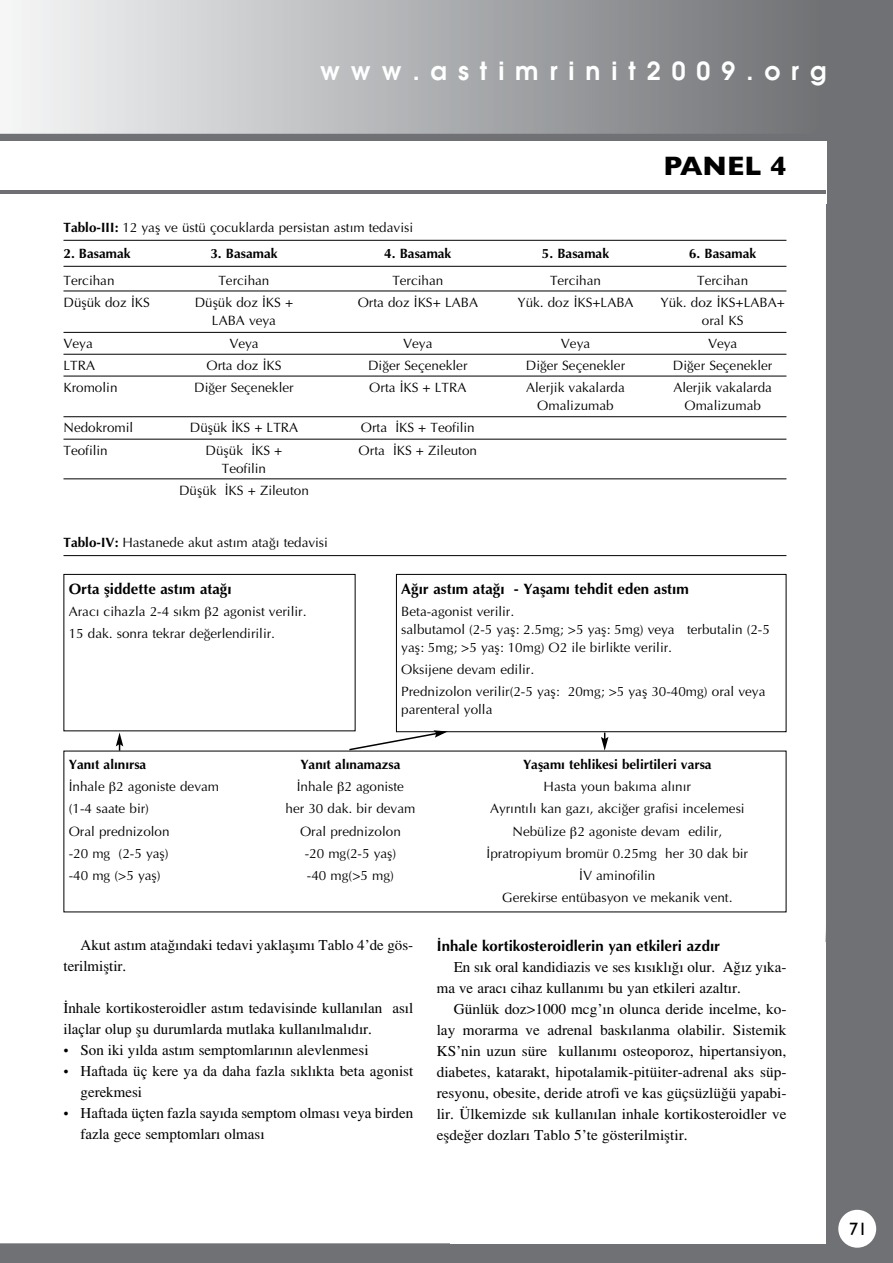
<style>
.page{position:relative;width:893px;height:1263px;background:#707174}
.page>*{position:absolute;margin:0;border:0;box-sizing:border-box;transform-origin:0 0}
.t1{font:700 27px "Gill Sans";color:#000}
.t2{font:24.9px "Avant Garde Demi";letter-spacing:.44em;color:#fff}
.t3{font:18px "Gill Sans";color:#000}
.t4{font:15px/21px "Times Turk";color:#000}
.t5{font:15px "Optima Bold Turk";color:#000}
.t6{font:13.5px/22.2px "Optima Turk";color:#000}
.t7{font:13.5px "Optima Bold Turk";color:#000}
.s1{font-family:"Optima Bold Turk"}
</style>
<div class="page">
<div style="left:0;top:204px;width:826px;height:1040px;background:#fff"></div>
<div style="left:838px;top:1210px;width:38px;height:38px;background:#fff;border-radius:50%"></div>
<svg style="left:0;top:0;width:756px;height:134px;background:#b6b8ba"></svg>
<div style="left:0;top:141px;width:826px;height:63px;background:#fff"></div>
<div style="left:450px;top:942px;width:376px;height:302px;background:#fff"></div>
<hr style="left:0;top:190px;width:826px;height:4px;background:#6f7073">
<hr style="left:63px;top:240px;width:723px;height:1px;background:#000">
<hr style="left:63px;top:266px;width:723px;height:1px;background:#000">
<hr style="left:63px;top:291px;width:723px;height:1px;background:#000">
<hr style="left:63px;top:332px;width:723px;height:1px;background:#000">
<hr style="left:63px;top:354px;width:723px;height:1px;background:#000">
<hr style="left:63px;top:376px;width:723px;height:1px;background:#000">
<hr style="left:63px;top:416px;width:723px;height:1px;background:#000">
<div style="left:63px;top:438px;width:724px;height:475px;background:#fff"></div>
<svg style="left:348px;top:730px;width:100px;height:21px;background:#dedede"></svg>
<svg style="left:601px;top:733px;width:7px;height:18px"></svg>
<svg style="left:116px;top:733px;width:7px;height:18px"></svg>
<svg style="left:205px;top:607px;width:6px;height:12px"></svg>
<svg style="left:110px;top:782px;width:6px;height:12px"></svg>
<svg style="left:338px;top:782px;width:6px;height:12px"></svg>
<svg style="left:571px;top:826px;width:6px;height:13px"></svg>
<h2 class="t2" style="left:320px;top:57px;width:508px">www.astimrinit2009.org</h2>
<h1 class="t1" style="left:663px;top:157px;width:124px">PANEL 4</h1>
<p class="t6" style="left:63px;top:217px;width:351px"><span class="s1">Tablo-III:</span> 12 yafl ve üstü çocuklarda persistan ast›m tedavisi</p>
<p class="t7" style="left:63px;top:248px;width:69px">2. Basamak</p>
<p class="t7" style="left:210px;top:248px;width:69px">3. Basamak</p>
<p class="t7" style="left:384px;top:248px;width:69px">4. Basamak</p>
<p class="t7" style="left:542px;top:248px;width:69px">5. Basamak</p>
<p class="t7" style="left:689px;top:248px;width:69px">6. Basamak</p>
<p class="t6" style="left:63px;top:270px;width:53px">Tercihan</p>
<p class="t6" style="left:218px;top:270px;width:53px">Tercihan</p>
<p class="t6" style="left:392px;top:270px;width:53px">Tercihan</p>
<p class="t6" style="left:550px;top:270px;width:53px">Tercihan</p>
<p class="t6" style="left:697px;top:270px;width:53px">Tercihan</p>
<p class="t6" style="left:63px;top:293px;width:88px">Düflük doz ‹KS</p>
<p class="t6" style="left:195px;top:293px;width:100px">Düflük doz ‹KS +</p>
<p class="t6" style="left:358px;top:293px;width:122px">Orta doz ‹KS+ LABA</p>
<p class="t6" style="left:517px;top:293px;width:118px">Yük. doz ‹KS+LABA</p>
<p class="t6" style="left:660px;top:293px;width:126px">Yük. doz ‹KS+LABA+</p>
<p class="t6" style="left:212px;top:311px;width:66px">LABA veya</p>
<p class="t6" style="left:702px;top:311px;width:43px">oral KS</p>
<p class="t6" style="left:63px;top:333px;width:31px">Veya</p>
<p class="t6" style="left:229px;top:333px;width:31px">Veya</p>
<p class="t6" style="left:403px;top:333px;width:31px">Veya</p>
<p class="t6" style="left:561px;top:333px;width:31px">Veya</p>
<p class="t6" style="left:708px;top:333px;width:31px">Veya</p>
<p class="t6" style="left:63px;top:355px;width:33px">LTRA</p>
<p class="t6" style="left:206px;top:355px;width:76px">Orta doz ‹KS</p>
<p class="t6" style="left:368px;top:355px;width:101px">Di¤er Seçenekler</p>
<p class="t6" style="left:526px;top:355px;width:101px">Di¤er Seçenekler</p>
<p class="t6" style="left:673px;top:355px;width:101px">Di¤er Seçenekler</p>
<p class="t6" style="left:63px;top:377px;width:56px">Kromolin</p>
<p class="t6" style="left:194px;top:377px;width:101px">Di¤er Seçenekler</p>
<p class="t6" style="left:369px;top:377px;width:99px">Orta ‹KS + LTRA</p>
<p class="t6" style="left:526px;top:377px;width:100px">Alerjik vakalarda</p>
<p class="t6" style="left:673px;top:377px;width:100px">Alerjik vakalarda</p>
<p class="t6" style="left:537px;top:395px;width:78px">Omalizumab</p>
<p class="t6" style="left:684px;top:395px;width:78px">Omalizumab</p>
<p class="t6" style="left:63px;top:418px;width:71px">Nedokromil</p>
<p class="t6" style="left:190px;top:418px;width:110px">Düflük ‹KS + LTRA</p>
<p class="t6" style="left:361px;top:418px;width:115px">Orta ‹KS + Teofilin</p>
<p class="t6" style="left:63px;top:440px;width:46px">Teofilin</p>
<p class="t6" style="left:206px;top:440px;width:78px">Düflük ‹KS +</p>
<p class="t6" style="left:359px;top:440px;width:120px">Orta ‹KS + Zileuton</p>
<p class="t6" style="left:179px;top:458px;width:131px;text-align:center">Teofilin<br>Düflük ‹KS + Zileuton</p>
<p class="t6" style="left:63px;top:533px;width:266px"><span class="s1">Tablo-IV:</span> Hastanede akut ast›m ata¤› tedavisi</p>
<p class="t5" style="left:69px;top:582px;width:164px">Orta fliddette ast›m ata¤›</p>
<p class="t6" style="left:69px;top:601px;width:239px">Arac› cihazla 2-4 s›km 2 agonist verilir.<br>15 dak. sonra tekrar de¤erlendirilir.</p>
<p class="t5" style="left:401px;top:582px;width:289px">A¤›r ast›m ata¤› - Yaflam› tehdit eden ast›m</p>
<p class="t6" style="left:401px;top:603px;width:370px;line-height:18px">Beta-agonist verilir.<br>salbutamol (2-5 yafl: 2.5mg; &gt;5 yafl: 5mg) veya terbutalin (2-5 yafl: 5mg; &gt;5 yafl: 10mg) O2 ile birlikte verilir.</p>
<p class="t6" style="left:401px;top:659px;width:366px">Oksijene devam edilir.<br>Prednizolon verilir(2-5 yafl: 20mg; &gt;5 yafl 30-40mg) oral veya</p>
<p class="t6" style="left:401px;top:700px;width:93px">parenteral yolla</p>
<p class="t7" style="left:69px;top:759px;width:79px">Yan›t al›n›rsa</p>
<p class="t7" style="left:300px;top:759px;width:102px">Yan›t al›namazsa</p>
<p class="t7" style="left:523px;top:759px;width:190px">Yaflam› tehlikesi belirtileri varsa</p>
<p class="t6" style="left:69px;top:776px;width:152px">‹nhale 2 agoniste devam</p>
<p class="t6" style="left:297px;top:776px;width:109px">‹nhale 2 agoniste</p>
<p class="t6" style="left:544px;top:776px;width:149px">Hasta youn bak›ma al›n›r</p>
<p class="t6" style="left:69px;top:799px;width:82px">(1-4 saate bir)</p>
<p class="t6" style="left:286px;top:799px;width:131px">her 30 dak. bir devam</p>
<p class="t6" style="left:490px;top:799px;width:256px">Ayr›nt›l› kan gaz›, akci¤er grafisi incelemesi</p>
<p class="t6" style="left:69px;top:821px;width:102px">Oral prednizolon</p>
<p class="t6" style="left:300px;top:821px;width:102px">Oral prednizolon</p>
<p class="t6" style="left:512px;top:821px;width:211px">Nebülize 2 agoniste devam edilir,</p>
<p class="t6" style="left:69px;top:843px;width:101px">-20 mg (2-5 yafl)</p>
<p class="t6" style="left:305px;top:843px;width:93px">-20 mg(2-5 yafl)</p>
<p class="t6" style="left:487px;top:843px;width:263px">‹pratropiyum bromür 0.25mg her 30 dak bir</p>
<p class="t6" style="left:69px;top:865px;width:93px">-40 mg (&gt;5 yafl)</p>
<p class="t6" style="left:307px;top:865px;width:88px">-40 mg(&gt;5 mg)</p>
<p class="t6" style="left:502px;top:865px;width:232px;text-align:center">‹V aminofilin<br>Gerekirse entübasyon ve mekanik vent.</p>
<p class="t4" style="left:63px;top:936px;width:351px;text-indent:17px">Akut ast›m ata¤›ndaki tedavi yaklafl›m› Tablo 4’de gös&shy;terilmifltir.</p>
<p class="t4" style="left:63px;top:999px;width:351px">‹nhale kortikosteroidler ast›m tedavisinde kullan›lan as›l ilaçlar olup flu durumlarda mutlaka kullan›lmal›d›r.</p>
<p class="t4" style="left:63px;top:1041px;width:307px">• Son iki y›lda ast›m semptomlar›n›n alevlenmesi</p>
<p class="t4" style="left:80px;top:1062px;width:334px;text-indent:-17px">• Haftada üç kere ya da daha fazla s›kl›kta beta agonist gerekmesi</p>
<p class="t4" style="left:80px;top:1104px;width:334px;text-indent:-17px">• Haftada üçten fazla say›da semptom olmas› veya birden fazla gece semptomlar› olmas›</p>
<p class="t5" style="left:437px;top:939px;width:285px">‹nhale kortikosteroidlerin yan etkileri azd›r</p>
<p class="t4" style="left:437px;top:958px;width:351px;text-indent:17px">En s›k oral kandidiazis ve ses k›s›kl›¤› olur. A¤›z y›ka&shy;ma ve arac› cihaz kullan›m› bu yan etkileri azalt›r.</p>
<p class="t4" style="left:437px;top:1000px;width:351px;text-align:justify;text-indent:17px">Günlük doz&gt;1000 mcg’›n olunca deride incelme, ko&shy;lay morarma ve adrenal bask›lanma olabilir. Sistemik KS’nin uzun süre kullan›m› osteoporoz, hipertansiyon, diabetes, katarakt, hipotalamik-pitüiter-adrenal aks süp&shy;resyonu, obesite, deride atrofi ve kas güçsüzlü¤ü yapabi&shy;lir. Ülkemizde s›k kullan›lan inhale kortikosteroidler ve eflde¤er dozlar› Tablo 5’te gösterilmifltir.</p>
<h3 class="t3" style="left:849px;top:1223px;width:19px">71</h3>
</div>
